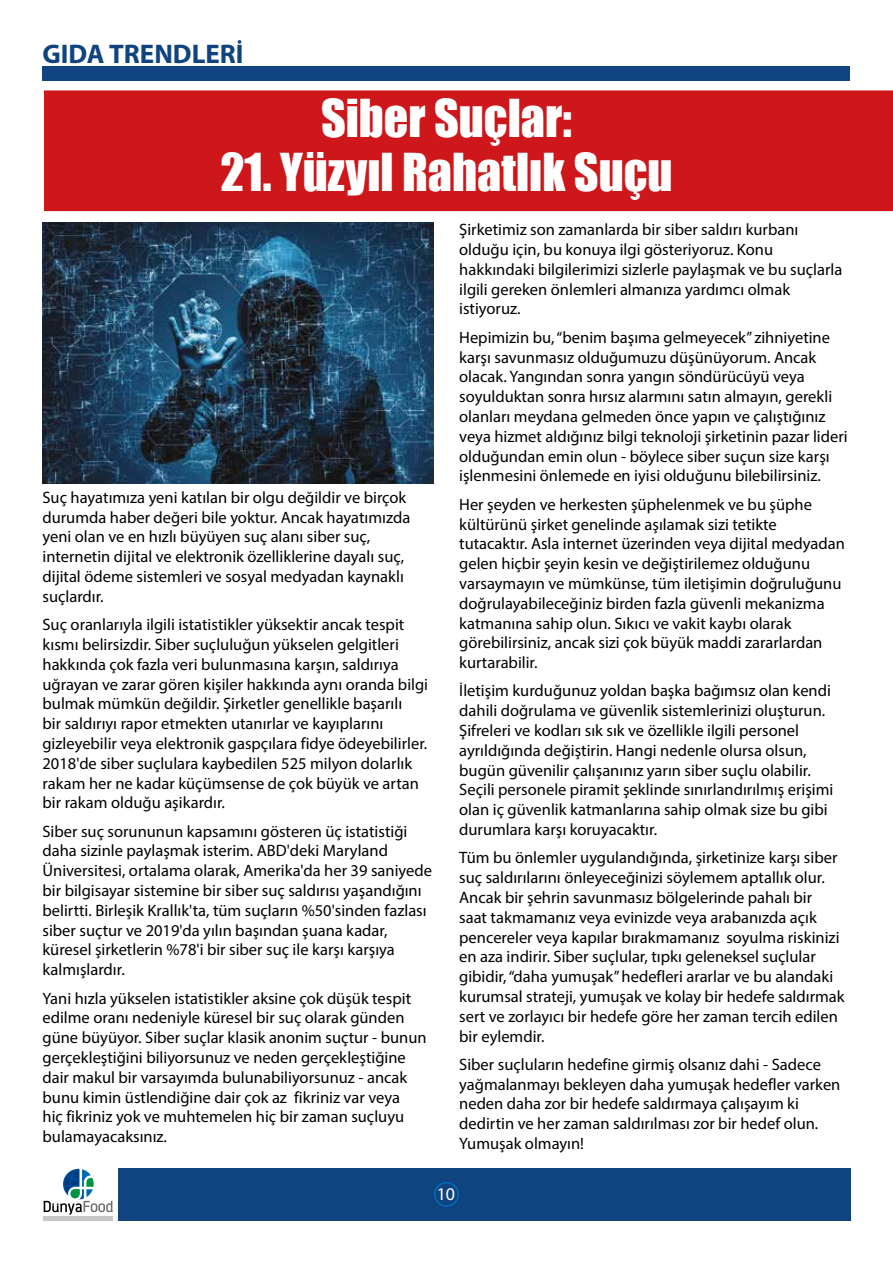
<style>
.page{position:relative;width:893px;height:1263px;background:#fff}
.page>*{position:absolute;margin:0;border:0;box-sizing:border-box;transform-origin:0 0}
.t1{font:48px "Impact";color:#fff}
.t2{font:700 27px "Myriad Pro";color:#104481}
.t3{font:18px "Myriad Pro";color:#fff}
.t4{font:16.5px/19.8px "Myriad Pro";color:#000}
</style>
<div class="page">
<div style="left:44px;top:90px;width:849px;height:122px;background:#cd171a"></div>
<div style="left:43px;top:66px;width:807px;height:15px;background:#104481"></div>
<div style="left:118px;top:1168px;width:732px;height:52px;background:#104481"></div>
<svg style="left:44px;top:1169px;width:69px;height:46px"></svg>
<hr style="left:44px;top:1216px;width:69px;height:4px;background:#c6c6c6">
<div style="left:434px;top:1182px;width:25px;height:25px;border:2px solid #006eb7;border-radius:50%"></div>
<img style="left:43px;top:223px;width:391px;height:261px">
<h2 class="t2" style="left:43px;top:36px;width:203px">GIDA TRENDLERİ</h2>
<h1 class="t1" style="left:321px;top:81px;width:252px">Siber Suçlar:</h1>
<h1 class="t1" style="left:220px;top:135px;width:454px">21. Yüzyıl Rahatlık Suçu</h1>
<p class="t4" style="left:43px;top:487px;width:369px">Suç hayatımıza yeni katılan bir olgu değildir ve birçok durumda haber değeri bile yoktur. Ancak hayatımızda yeni olan ve en hızlı büyüyen suç alanı siber suç, internetin dijital ve elektronik özelliklerine dayalı suç, dijital ödeme sistemleri ve sosyal medyadan kaynaklı suçlardır.</p>
<p class="t4" style="left:43px;top:614px;width:387px">Suç oranlarıyla ilgili istatistikler yüksektir ancak tespit kısmı belirsizdir. Siber suçluluğun yükselen gelgitleri hakkında çok fazla veri bulunmasına karşın, saldırıya uğrayan ve zarar gören kişiler hakkında aynı oranda bilgi bulmak mümkün değildir. Şirketler genellikle başarılı<br>bir saldırıyı rapor etmekten utanırlar ve kayıplarını gizleyebilir veya elektronik gaspçılara fidye ödeyebilirler.<br>2018'de siber suçlulara kaybedilen 525 milyon dolarlık rakam her ne kadar küçümsense de çok büyük ve artan bir rakam olduğu aşikardır.</p>
<p class="t4" style="left:43px;top:821px;width:391px">Siber suç sorununun kapsamını gösteren üç istatistiği daha sizinle paylaşmak isterim. ABD'deki Maryland Üniversitesi, ortalama olarak, Amerika'da her 39 saniyede bir bilgisayar sistemine bir siber suç saldırısı yaşandığını belirtti. Birleşik Krallık'ta, tüm suçların %50'sinden fazlası siber suçtur ve 2019'da yılın başından şuana kadar, küresel şirketlerin %78'i bir siber suç ile karşı karşıya kalmışlardır.</p>
<p class="t4" style="left:43px;top:988px;width:386px">Yani hızla yükselen istatistikler aksine çok düşük tespit edilme oranı nedeniyle küresel bir suç olarak günden güne büyüyor. Siber suçlar klasik anonim suçtur - bunun gerçekleştiğini biliyorsunuz ve neden gerçekleştiğine dair makul bir varsayımda bulunabiliyorsunuz - ancak bunu kimin üstlendiğine dair çok az fikriniz var veya<br>hiç fikriniz yok ve muhtemelen hiç bir zaman suçluyu bulamayacaksınız.</p>
<p class="t4" style="left:459px;top:220px;width:385px">Şirketimiz son zamanlarda bir siber saldırı kurbanı olduğu için, bu konuya ilgi gösteriyoruz. Konu hakkındaki bilgilerimizi sizlerle paylaşmak ve bu suçlarla ilgili gereken önlemleri almanıza yardımcı olmak istiyoruz.</p>
<p class="t4" style="left:459px;top:327px;width:390px">Hepimizin bu, “benim başıma gelmeyecek” zihniyetine karşı savunmasız olduğumuzu düşünüyorum. Ancak olacak. Yangından sonra yangın söndürücüyü veya soyulduktan sonra hırsız alarmını satın almayın, gerekli olanları meydana gelmeden önce yapın ve çalıştığınız veya hizmet aldığınız bilgi teknoloji şirketinin pazar lideri olduğundan emin olun - böylece siber suçun size karşı işlenmesini önlemede en iyisi olduğunu bilebilirsiniz.</p>
<p class="t4" style="left:459px;top:494px;width:387px">Her şeyden ve herkesten şüphelenmek ve bu şüphe kültürünü şirket genelinde aşılamak sizi tetikte tutacaktır. Asla internet üzerinden veya dijital medyadan gelen hiçbir şeyin kesin ve değiştirilemez olduğunu varsaymayın ve mümkünse, tüm iletişimin doğruluğunu doğrulayabileceğiniz birden fazla güvenli mekanizma katmanına sahip olun. Sıkıcı ve vakit kaybı olarak görebilirsiniz, ancak sizi çok büyük maddi zararlardan kurtarabilir.</p>
<p class="t4" style="left:459px;top:681px;width:376px">İletişim kurduğunuz yoldan başka bağımsız olan kendi dahili doğrulama ve güvenlik sistemlerinizi oluşturun.<br>Şifreleri ve kodları sık sık ve özellikle ilgili personel ayrıldığında değiştirin. Hangi nedenle olursa olsun, bugün güvenilir çalışanınız yarın siber suçlu olabilir.<br>Seçili personele piramit şeklinde sınırlandırılmış erişimi olan iç güvenlik katmanlarına sahip olmak size bu gibi durumlara karşı koruyacaktır.</p>
<p class="t4" style="left:459px;top:848px;width:387px">Tüm bu önlemler uygulandığında, şirketinize karşı siber suç saldırılarını önleyeceğinizi söylemem aptallık olur.<br>Ancak bir şehrin savunmasız bölgelerinde pahalı bir<br>saat takmamanız veya evinizde veya arabanızda açık pencereler veya kapılar bırakmamanız soyulma riskinizi en aza indirir. Siber suçlular, tıpkı geleneksel suçlular gibidir, “daha yumuşak” hedefleri ararlar ve bu alandaki kurumsal strateji, yumuşak ve kolay bir hedefe saldırmak sert ve zorlayıcı bir hedefe göre her zaman tercih edilen bir eylemdir.</p>
<p class="t4" style="left:459px;top:1054px;width:383px">Siber suçluların hedefine girmiş olsanız dahi - Sadece yağmalanmayı bekleyen daha yumuşak hedefler varken neden daha zor bir hedefe saldırmaya çalışayım ki dedirtin ve her zaman saldırılması zor bir hedef olun.<br>Yumuşak olmayın!</p>
<p class="t3" style="left:437px;top:1183px;width:20px">10</p>
</div>
